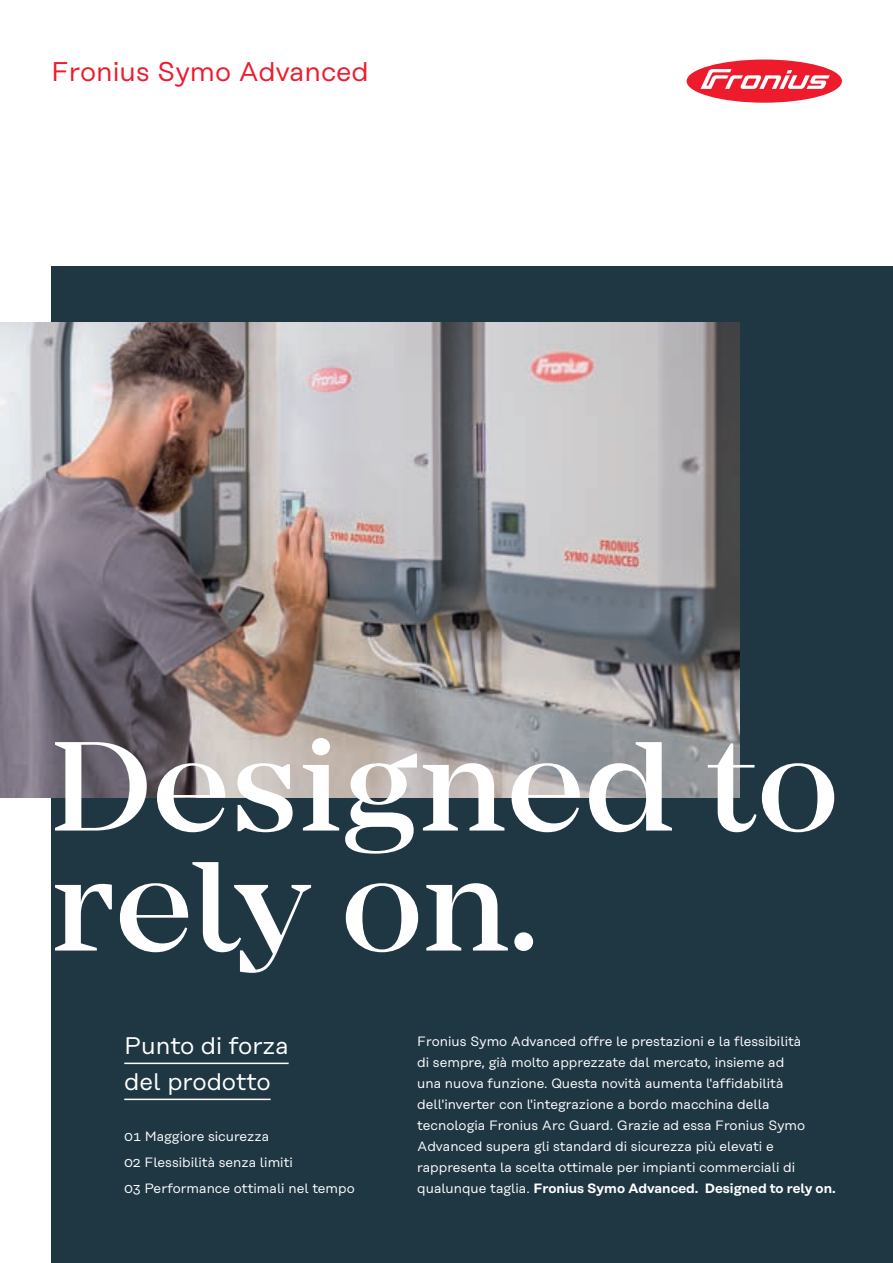
<style>
.page{position:relative;width:893px;height:1263px;background:#fff}
.page>*{position:absolute;margin:0;border:0;box-sizing:border-box;transform-origin:0 0}
.t1{font:500 132px/120px "Mirador";color:#fff}
.t2{font:27px "Rational Text";color:#ee1b2d}
.t3{font:24px/36px "Rational Text";color:#fff}
.t4{font:13.5px/21px "Rational Text";color:#fff}
.s1{font-weight:600}
</style>
<div class="page">
<div style="left:51px;top:267px;width:842px;height:996px;background:#1f3643"></div>
<img style="left:0;top:323px;width:740px;height:474px">
<div style="left:687px;top:60px;width:155px;height:43px;background:#ee1b2d;border-radius:50%"></div>
<svg style="left:700px;top:69px;width:130px;height:20px"></svg>
<hr style="left:124px;top:1062px;width:165px;height:2px;background:#fff">
<hr style="left:124px;top:1098px;width:147px;height:2px;background:#fff">
<h2 class="t2" style="left:51px;top:56px;width:319px">Fronius Symo Advanced</h2>
<h1 class="t1" style="left:51px;top:727px;width:789px">Designed to rely on.</h1>
<h3 class="t3" style="left:124px;top:1028px;width:166px">Punto di forza del prodotto</h3>
<p class="t4" style="left:417px;top:1031px;width:420px">Fronius Symo Advanced offre le prestazioni e la flessibilità<br>di sempre, già molto apprezzate dal mercato, insieme ad<br>una nuova funzione. Questa novità aumenta l'affidabilità dell'inverter con l'integrazione a bordo macchina della tecnologia Fronius Arc Guard. Grazie ad essa Fronius Symo Advanced supera gli standard di sicurezza più elevati e rappresenta la scelta ottimale per impianti commerciali di qualunque taglia. <span class="s1">Fronius Symo Advanced. Designed to rely on.</span></p>
<p class="t4" style="left:124px;top:1123px;width:232px;line-height:26.2px">01 Maggiore sicurezza<br>02 Flessibilità senza limiti<br>03 Performance ottimali nel tempo</p>
</div>
